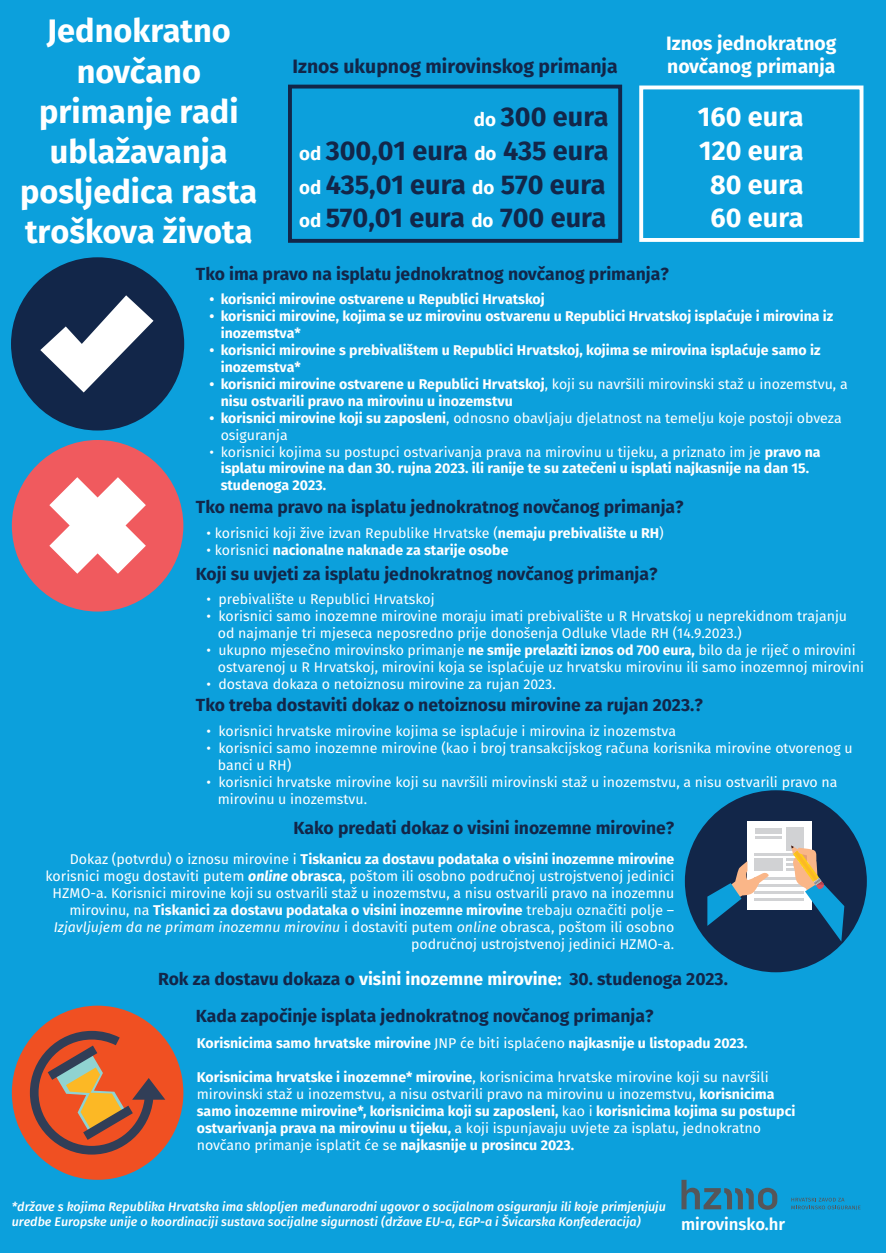
<style>
.page{position:relative;width:886px;height:1253px;background:#0ca0dc}
.page>*{position:absolute;margin:0;border:0;box-sizing:border-box;transform-origin:0 0}
.t1{font:700 32.5px/40.1px "Fira Sans";color:#fff;text-align:center}
.t2{font:700 27px/33.8px "Fira Sans";color:#122649;text-align:justify}
.t3{font:700 27px/33.8px "Fira Sans";color:#fff;text-align:center}
.t4{font:700 19.38px/23.2px "Fira Sans";color:#fff}
.t5{font:700 19.38px "Fira Sans";color:#122649}
.t6{font:700 18.75px "Fira Sans";color:#fff}
.t7{font:700 17.5px "Fira Sans";color:#122649}
.t8{font:600 16.69px "Fira Sans";color:#fff}
.t9{font:14.12px/16.9px "Fira Sans";color:#fff}
.t10{font:700 14.12px/16.9px "Fira Sans";color:#fff}
.t11{font:italic 500 12.5px/15px "Fira Sans";color:#fff}
.s1{font-weight:400}
.s2{font-weight:700}
.s3{font-size:18.75px;color:#fff}
.s4{font-weight:700;font-style:italic}
.s5{font-style:italic}
.s6{color:#fff}
</style>
<div class="page">
<div style="left:11px;top:257px;width:173px;height:173px;background:#122649;border-radius:50%"></div>
<svg style="left:40px;top:295px;width:113px;height:97px"></svg>
<div style="left:12px;top:440px;width:171px;height:171px;background:#f05a5e;border-radius:50%"></div>
<svg style="left:49px;top:477px;width:97px;height:97px"></svg>
<div style="left:685px;top:790px;width:182px;height:182px;background:#122649;border-radius:50%"></div>
<div style="left:747px;top:821px;width:65px;height:89px;background:#fff"></div>
<div style="left:755px;top:828px;width:27px;height:5px;background:#d1d2d4"></div>
<hr style="left:755px;top:853px;width:49px;height:3px;background:#d1d2d4">
<hr style="left:755px;top:835px;width:26px;height:3px;background:#d1d2d4">
<hr style="left:755px;top:877px;width:49px;height:3px;background:#d1d2d4">
<hr style="left:755px;top:884px;width:49px;height:3px;background:#d1d2d4">
<hr style="left:755px;top:891px;width:49px;height:3px;background:#d1d2d4">
<hr style="left:755px;top:898px;width:49px;height:3px;background:#d1d2d4">
<hr style="left:786px;top:858px;width:18px;height:3px;background:#d1d2d4">
<hr style="left:786px;top:863px;width:18px;height:3px;background:#d1d2d4">
<hr style="left:786px;top:868px;width:18px;height:3px;background:#d1d2d4">
<div style="left:755px;top:858px;width:28px;height:13px;background:#d1d2d4"></div>
<div style="left:786px;top:828px;width:18px;height:23px;background:#d1d2d4"></div>
<svg style="left:707px;top:861px;width:62px;height:65px"></svg>
<svg style="left:791px;top:845px;width:53px;height:96px"></svg>
<svg style="left:681px;top:1179px;width:179px;height:31px"></svg>
<svg style="left:12px;top:1005px;width:171px;height:174px"></svg>
<div style="left:288px;top:85px;width:334px;height:158px;border:4px solid #122649"></div>
<div style="left:639px;top:85px;width:224px;height:157px;border:4px solid #fff"></div>
<h1 class="t1" style="left:20px;top:9px;width:239px">Jednokratno novčano primanje radi ublažavanja posljedica rasta troškova života</h1>
<p class="t7" style="left:196px;top:259px;width:474px">Tko ima pravo na isplatu jednokratnog novčanog primanja?</p>
<p class="t10" style="left:209px;top:289px;width:337px">• korisnici mirovine ostvarene u Republici Hrvatskoj</p>
<p class="t10" style="left:221px;top:306px;width:614px;text-indent:-11px">• korisnici mirovine, kojima se uz mirovinu ostvarenu u Republici Hrvatskoj isplaćuje i mirovina iz inozemstva*</p>
<p class="t10" style="left:221px;top:340px;width:601px;text-indent:-11px">• korisnici mirovine s prebivalištem u Republici Hrvatskoj, kojima se mirovina isplaćuje samo iz inozemstva*</p>
<p class="t10" style="left:221px;top:374px;width:628px;text-indent:-11px">• korisnici mirovine ostvarene u Republici Hrvatskoj<span class="s1">, koji su navršili mirovinski staž u inozemstvu, a </span>nisu ostvarili pravo na mirovinu u inozemstvu</p>
<p class="t9" style="left:221px;top:409px;width:622px;text-indent:-11px"><span class="s2">• korisnici mirovine koji su zaposleni</span>, odnosno obavljaju djelatnost na temelju koje postoji obveza osiguranja</p>
<p class="t10" style="left:221px;top:442px;width:601px;text-indent:-11px"><span class="s1">• korisnici kojima su postupci ostvarivanja prava na mirovinu u tijeku, a priznato im je</span> pravo na isplatu mirovine na dan 30. rujna 2023. ili ranije te su zatečeni u isplati najkasnije na dan 15. studenoga 2023.</p>
<p class="t7" style="left:196px;top:492px;width:489px">Tko nema pravo na isplatu jednokratnog novčanog primanja?</p>
<p class="t9" style="left:206px;top:524px;width:459px">• korisnici koji žive izvan Republike Hrvatske (<span class="s2">nemaju prebivalište u RH</span>)</p>
<p class="t10" style="left:206px;top:540px;width:303px"><span class="s1">• korisnici</span> nacionalne naknade za starije osobe</p>
<h3 class="t4" style="left:666px;top:30px;width:172px">Iznos jednokratnog novčanog primanja</h3>
<h3 class="t5" style="left:292px;top:50px;width:326px">Iznos ukupnog mirovinskog primanja</h3>
<h2 class="t2" style="left:299px;top:98px;width:311px;text-indent:202px">300 eura <span class="s3">od</span> 300,01 eura <span class="s3">do</span> 435 eura <span class="s3">od</span> 435,01 eura <span class="s3">do</span> 570 eura <span class="s3">od</span> 570,01 eura <span class="s3">do</span> 700 eura</h2>
<h2 class="t3" style="left:698px;top:98px;width:107px">160 eura<br>120 eura<br>80 eura<br>60 eura</h2>
<h3 class="t6" style="left:474px;top:103px;width:24px">do</h3>
<p class="t7" style="left:196px;top:559px;width:463px">Koji su uvjeti za isplatu jednokratnog novčanog primanja?</p>
<p class="t9" style="left:206px;top:590px;width:230px">• prebivalište u Republici Hrvatskoj</p>
<p class="t9" style="left:218px;top:607px;width:631px;text-indent:-11px">• korisnici samo inozemne mirovine moraju imati prebivalište u R Hrvatskoj u neprekidnom trajanju od najmanje tri mjeseca neposredno prije donošenja Odluke Vlade RH (14.9.2023.)</p>
<p class="t9" style="left:218px;top:641px;width:648px;text-indent:-11px">• ukupno mjesečno mirovinsko primanje <span class="s2">ne smije prelaziti iznos od 700 eura,</span> bilo da je riječ o mirovini ostvarenoj u R Hrvatskoj, mirovini koja se isplaćuje uz hrvatsku mirovinu ili samo inozemnoj mirovini</p>
<p class="t9" style="left:206px;top:675px;width:351px">• dostava dokaza o netoiznosu mirovine za rujan 2023.</p>
<p class="t7" style="left:196px;top:690px;width:508px">Tko treba dostaviti dokaz o netoiznosu mirovine za rujan 2023.?</p>
<p class="t9" style="left:206px;top:722px;width:471px">• korisnici hrvatske mirovine kojima se isplaćuje i mirovina iz inozemstva</p>
<p class="t9" style="left:218px;top:739px;width:636px;text-indent:-11px">• korisnici samo inozemne mirovine (kao i broj transakcijskog računa korisnika mirovine otvorenog u banci u RH)</p>
<p class="t9" style="left:218px;top:773px;width:621px;text-indent:-11px">• korisnici hrvatske mirovine koji su navršili mirovinski staž u inozemstvu, a nisu ostvarili pravo na mirovinu u inozemstvu.</p>
<p class="t7" style="left:294px;top:813px;width:382px">Kako predati dokaz o visini inozemne mirovine?</p>
<p class="t9" style="left:46px;top:850px;width:630px;text-align:right">Dokaz (potvrdu) o iznosu mirovine i <span class="s2">Tiskanicu za dostavu podataka o visini inozemne mirovine </span>korisnici mogu dostaviti putem <span class="s4">online</span> <span class="s2">obrasca</span>, poštom ili osobno područnoj ustrojstvenoj jedinici HZMO-a. Korisnici mirovine koji su ostvarili staž u inozemstvu, a nisu ostvarili pravo na inozemnu mirovinu, na <span class="s2">Tiskanici za dostavu podataka o visini inozemne mirovine</span> trebaju označiti polje – <span class="s5">Izjavljujem da ne primam inozemnu mirovinu</span> i dostaviti putem <span class="s5">online</span> obrasca, poštom ili osobno područnoj ustrojstvenoj jedinici HZMO-a.</p>
<p class="t7" style="left:158px;top:964px;width:571px">Rok za dostavu dokaza o <span class="s6">visini inozemne mirovine:</span> 30. studenoga 2023.</p>
<p class="t7" style="left:196px;top:1001px;width:459px">Kada započinje isplata jednokratnog novčanog primanja?</p>
<p class="t10" style="left:197px;top:1033px;width:552px">Korisnicima samo hrvatske mirovine <span class="s1">JNP će biti isplaćeno</span> najkasnije u listopadu 2023.</p>
<p class="t10" style="left:197px;top:1067px;width:600px">Korisnicima hrvatske i inozemne* mirovine<span class="s1">, korisnicima hrvatske mirovine koji su navršili mirovinski staž u inozemstvu, a nisu ostvarili pravo na mirovinu u inozemstvu,</span> korisnicima samo inozemne mirovine*, korisnicima koji su zaposleni, <span class="s1">kao i</span> korisnicima kojima su postupci ostvarivanja prava na mirovinu u tijeku, <span class="s1">a koji ispunjavaju uvjete za isplatu, jednokratno novčano primanje isplatit će se</span> najkasnije u prosincu 2023.</p>
<p class="t11" style="left:12px;top:1198px;width:655px">*države s kojima Republika Hrvatska ima sklopljen međunarodni ugovor o socijalnom osiguranju ili koje primjenjuju uredbe Europske unije o koordinaciji sustava socijalne sigurnosti (države EU-a, EGP-a i Švicarska Konfederacija)</p>
<p class="t8" style="left:681px;top:1211px;width:106px">mirovinsko.hr</p>
</div>
